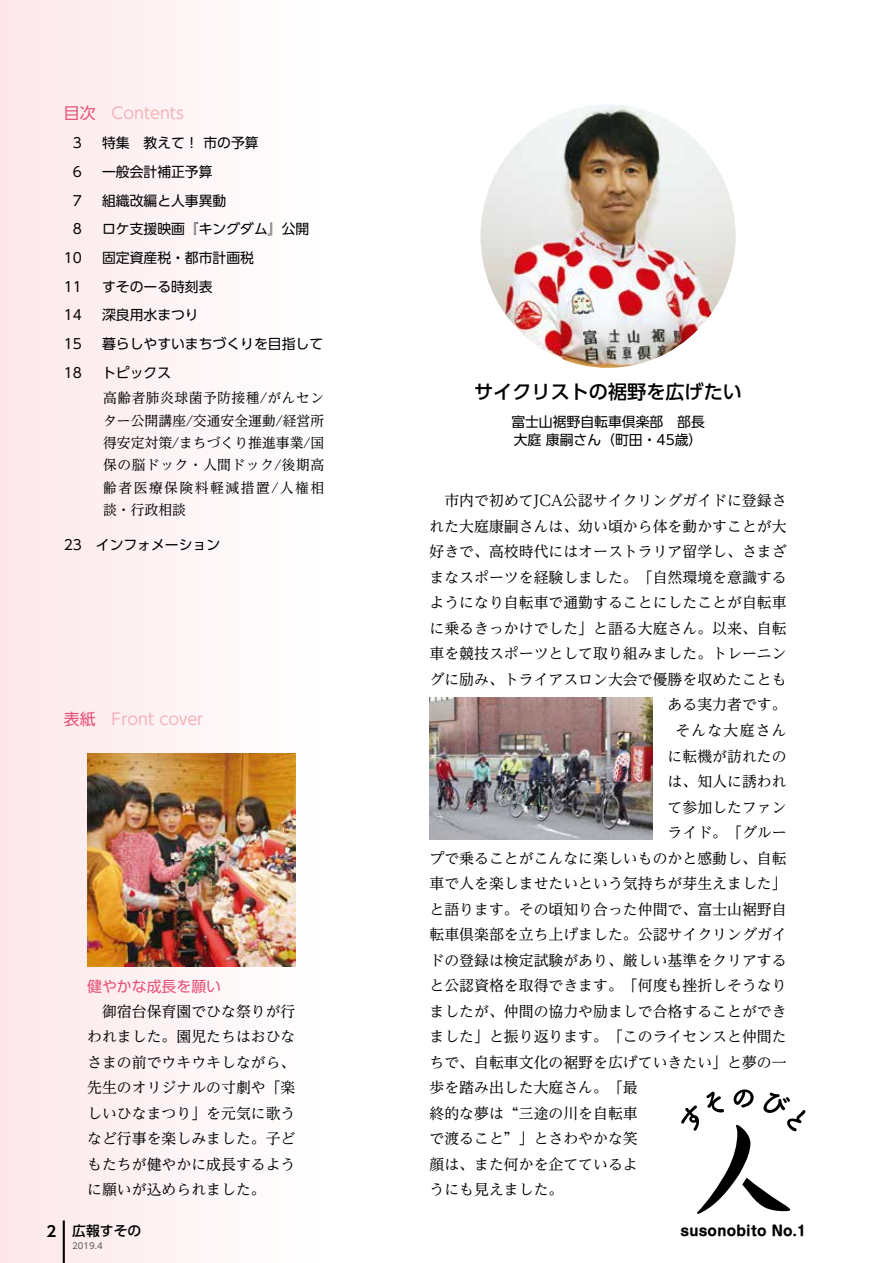
<style>
.page{position:relative;width:893px;height:1263px;background:#fff}
.page>*{position:absolute;margin:0;border:0;box-sizing:border-box;transform-origin:0 0}
.t1{font:500 19.2px "UD Shin Go Pro";color:#000}
.t2{font:15.9px "UD Shin Go Pro";color:#f4b3ba}
.t3{font:14.85px/25.5px "UD Reimin Pro";color:#000;text-align:justify}
.t4{font:14.85px "UD Shin Go Pro";color:#e95377}
.t5{font:14.85px "UD Reimin Pro";letter-spacing:.08em;color:#000}
.t6{font:700 14.85px "UD Shin Go Pro De";color:#000}
.t7{font:13.8px/18.1px "UD Shin Go Pro";color:#000}
.t8{font:13.8px/22.4px "UD Reimin Pro";letter-spacing:.035em;color:#000;text-align:justify}
.t9{font:700 13.8px "Shin M Go Pro";color:#000}
.t10{font:500 13.8px "UD Shin Go Pro";color:#000}
.t11{font:8.55px "UD Shin Go Pro";color:#595757}
.s1{color:#e95377}
</style>
<div class="page">
<div style="left:0;top:0;width:332px;height:1263px;background:#fef3f4"></div>
<img style="left:429px;top:697px;width:224px;height:143px">
<img style="left:480px;top:104px;width:256px;height:264px">
<svg style="left:681px;top:1089px;width:125px;height:125px"></svg>
<hr style="left:63px;top:1220px;width:2px;height:43px;background:#000">
<img style="left:87px;top:754px;width:209px;height:212px">
<p class="t2" style="left:64px;top:100px;width:122px"><span class="s1">目次　</span>Contents</p>
<p class="t7" style="left:73px;top:134px;width:11px">3</p>
<p class="t7" style="left:102px;top:134px;width:158px">特集　教えて！ 市の予算</p>
<p class="t7" style="left:73px;top:162px;width:11px">6</p>
<p class="t7" style="left:102px;top:162px;width:112px">一般会計補正予算</p>
<p class="t7" style="left:73px;top:191px;width:11px">7</p>
<p class="t7" style="left:102px;top:191px;width:126px">組織改編と人事異動</p>
<p class="t7" style="left:73px;top:220px;width:11px">8</p>
<p class="t7" style="left:102px;top:220px;width:209px">ロケ支援映画『キングダム』公開</p>
<p class="t7" style="left:64px;top:248px;width:20px">10</p>
<p class="t7" style="left:102px;top:248px;width:154px">固定資産税・都市計画税</p>
<p class="t7" style="left:64px;top:277px;width:20px">11</p>
<p class="t7" style="left:102px;top:277px;width:112px">すそのーる時刻表</p>
<p class="t7" style="left:64px;top:306px;width:20px">14</p>
<p class="t7" style="left:102px;top:306px;width:98px">深良用水まつり</p>
<p class="t7" style="left:64px;top:334px;width:20px">15</p>
<p class="t7" style="left:102px;top:334px;width:223px">暮らしやすいまちづくりを目指して</p>
<p class="t7" style="left:64px;top:363px;width:20px">18</p>
<p class="t7" style="left:102px;top:363px;width:71px">トピックス</p>
<p class="t8" style="left:103px;top:387px;width:223px">高齢者肺炎球菌予防接種/がんセンター公開講座/交通安全運動/経営所得安定対策/まちづくり推進事業/国保の脳ドック・人間ドック/後期高齢者医療保険料軽減措置/人権相談・行政相談</p>
<p class="t7" style="left:64px;top:535px;width:158px">23　インフォメーション</p>
<p class="t2" style="left:64px;top:706px;width:141px"><span class="s1">表紙　</span>Front cover</p>
<p class="t4" style="left:87px;top:974px;width:135px">健やかな成長を願い</p>
<p class="t3" style="left:87px;top:998px;width:210px">　御宿台保育園でひな祭りが行われました。園児たちはおひなさまの前でウキウキしながら、先生のオリジナルの寸劇や「楽しいひなまつり」を元気に歌うなど行事を楽しみました。子どもたちが健やかに成長するように願いが込められました。</p>
<p class="t1" style="left:474px;top:376px;width:269px">サイクリストの裾野を広げたい</p>
<p class="t7" style="left:511px;top:412px;width:195px">富士山裾野自転車倶楽部　部長大庭 康嗣さん（町田・45歳）</p>
<p class="t3" style="left:429px;top:488px;width:359px">　市内で初めてJCA公認サイクリングガイドに登録さ</p>
<p class="t3" style="left:429px;top:513px;width:359px">れた大庭康嗣さんは、幼い頃から体を動かすことが大</p>
<p class="t3" style="left:429px;top:539px;width:359px">好きで、高校時代にはオーストラリア留学し、さまざ</p>
<p class="t3" style="left:429px;top:564px;width:359px">まなスポーツを経験しました。「自然環境を意識する</p>
<p class="t3" style="left:429px;top:590px;width:359px">ようになり自転車で通勤することにしたことが自転車</p>
<p class="t3" style="left:429px;top:615px;width:359px">に乗るきっかけでした」と語る大庭さん。以来、自転</p>
<p class="t3" style="left:429px;top:641px;width:359px">車を競技スポーツとして取り組みました。トレーニン</p>
<p class="t3" style="left:429px;top:666px;width:359px">グに励み、トライアスロン大会で優勝を収めたことも</p>
<p class="t3" style="left:668px;top:692px;width:121px">ある実力者です。</p>
<p class="t5" style="left:675px;top:718px;width:113px">そんな大庭さん</p>
<p class="t3" style="left:668px;top:743px;width:121px">に転機が訪れたの</p>
<p class="t3" style="left:668px;top:768px;width:121px">は、知人に誘われ</p>
<p class="t3" style="left:668px;top:794px;width:121px">て参加したファン</p>
<p class="t3" style="left:668px;top:819px;width:121px">ライド。「グルー</p>
<p class="t3" style="left:429px;top:845px;width:359px">プで乗ることがこんなに楽しいものかと感動し、自転</p>
<p class="t3" style="left:429px;top:870px;width:359px">車で人を楽しませたいという気持ちが芽生えました」</p>
<p class="t3" style="left:429px;top:896px;width:359px">と語ります。その頃知り合った仲間で、富士山裾野自</p>
<p class="t3" style="left:429px;top:921px;width:359px">転車倶楽部を立ち上げました。公認サイクリングガイ</p>
<p class="t3" style="left:429px;top:947px;width:359px">ドの登録は検定試験があり、厳しい基準をクリアする</p>
<p class="t3" style="left:429px;top:972px;width:359px">と公認資格を取得できます。「何度も挫折しそうなり</p>
<p class="t3" style="left:429px;top:998px;width:359px">ましたが、仲間の協力や励ましで合格することができ</p>
<p class="t3" style="left:429px;top:1023px;width:359px">ました」と振り返ります。「このライセンスと仲間た</p>
<p class="t3" style="left:429px;top:1049px;width:359px">ちで、自転車文化の裾野を広げていきたい」と夢の一</p>
<p class="t3" style="left:429px;top:1074px;width:210px">歩を踏み出した大庭さん。「最</p>
<p class="t3" style="left:429px;top:1100px;width:210px">終的な夢は“三途の川を自転車</p>
<p class="t3" style="left:429px;top:1125px;width:210px">で渡ること”」とさわやかな笑</p>
<p class="t3" style="left:429px;top:1151px;width:210px">顔は、また何かを企てているよ</p>
<p class="t3" style="left:429px;top:1176px;width:135px">うにも見えました。</p>
<p class="t10" style="left:72px;top:1220px;width:71px">広報すその</p>
<p class="t6" style="left:47px;top:1219px;width:11px">2</p>
<p class="t9" style="left:680px;top:1220px;width:127px">susonobito No.1</p>
<p class="t11" style="left:72px;top:1239px;width:32px">2019.4</p>
</div>
